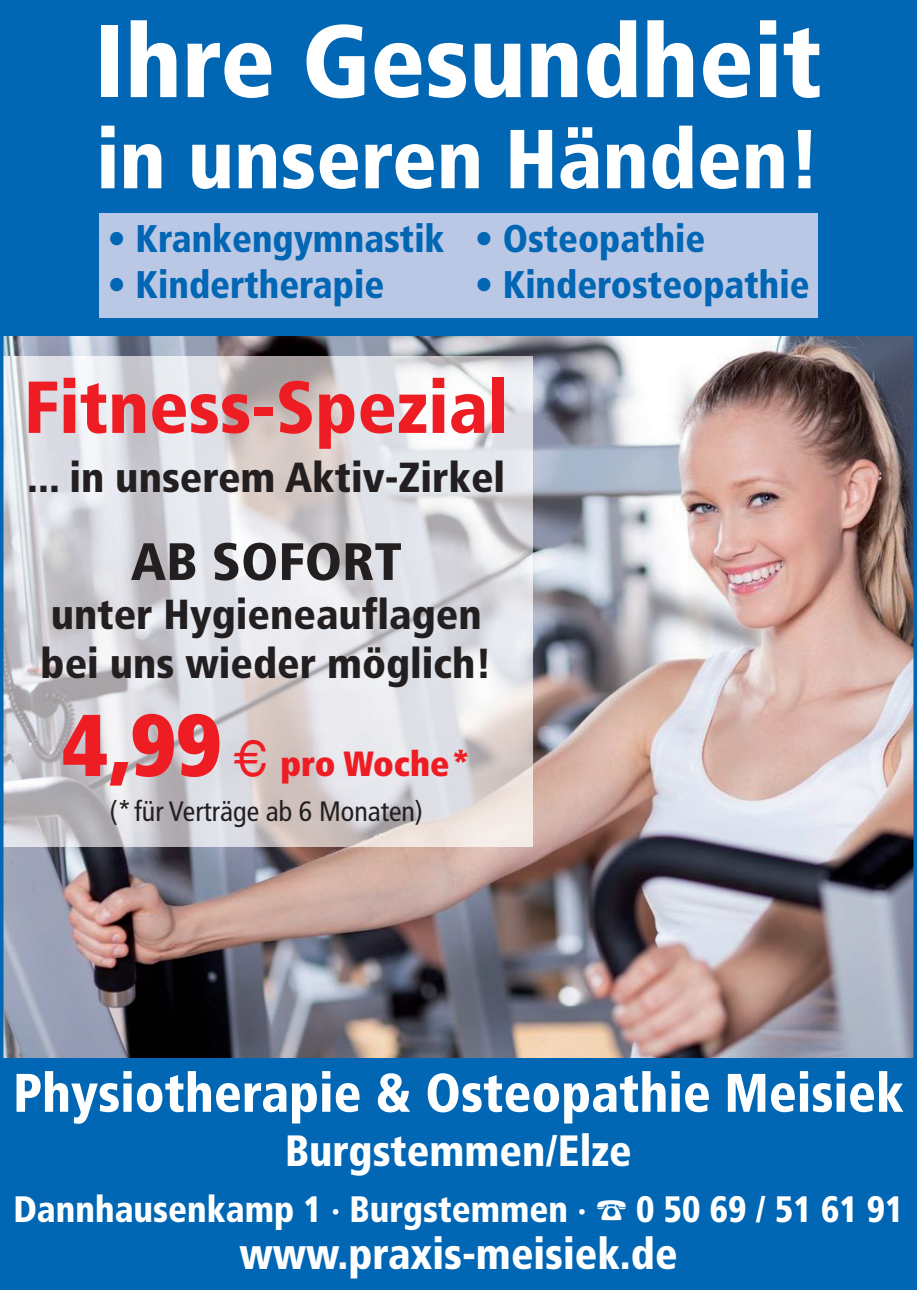
<style>
.page{position:relative;width:917px;height:1290px;background:#fff}
.page>*{position:absolute;margin:0;border:0;box-sizing:border-box;transform-origin:0 0}
.t1{font:900 condensed 102.55px "Frutiger";color:#fff}
.t2{font:900 condensed 83.65px "Frutiger";color:#fff}
.t3{font:900 condensed 73.5px "Frutiger";color:#ee1d23}
.t4{font:900 condensed 54.25px "Frutiger";color:#fff;scale:.96 1}
.t5{font:900 condensed 52.5px "Frutiger";color:#231f20;scale:1.04 1}
.t6{font:900 condensed 43.75px "Frutiger";color:#fff;scale:.96 1}
.t7{font:900 condensed 42px/49px "Frutiger";color:#231f20}
.t8{font:900 condensed 38.5px "Frutiger";color:#0166b3;scale:.96 1}
.t9{font:900 condensed 36.75px "Frutiger";color:#fff;scale:.96 1}
.t10{font:900 condensed 35px "Frutiger";color:#ee1d23}
.t11{font:condensed 28px "Frutiger";color:#231f20}
.s1{font-size:87.5px}
.s2{font-family:"Helvetica";font-weight:400;font-stretch:normal;font-size:49px}
</style>
<div class="page">
<img style="left:5px;top:335px;width:907px;height:723px">
<img style="left:5px;top:357px;width:527px;height:489px">
<div style="left:0;top:1058px;width:917px;height:232px;background:#0166b3"></div>
<div style="left:0;top:0;width:917px;height:335px;background:#0166b3"></div>
<div style="left:99px;top:213px;width:719px;height:104px;background:#bac8e6"></div>
<h1 class="t1" style="left:95px;top:20px;width:729px">Ihre Gesundheit</h1>
<h2 class="t2" style="left:96px;top:125px;width:726px">in unseren Händen!</h2>
<p class="t8" style="left:107px;top:223px;width:624px">• Krankengymnastik • Osteopathie</p>
<p class="t8" style="left:107px;top:269px;width:290px">• Kindertherapie</p>
<p class="t8" style="left:475px;top:269px;width:350px">• Kinderosteopathie</p>
<h3 class="t3" style="left:24px;top:378px;width:486px">Fitness-Spezial</h3>
<p class="t7" style="left:27px;top:457px;width:479px">... in unserem Aktiv-Zirkel</p>
<p class="t5" style="left:131px;top:540px;width:262px">AB SOFORT</p>
<p class="t7" style="left:41px;top:593px;width:453px">unter Hygieneauflagen bei uns wieder möglich!</p>
<p class="t10" style="left:62px;top:750px;width:409px"><span class="s1">4,99</span> <span class="s2">€</span> pro Woche*</p>
<p class="t11" style="left:110px;top:800px;width:315px">(*für Verträge ab 6 Monaten)</p>
<p class="t4" style="left:13px;top:1071px;width:929px">Physiotherapie &amp; Osteopathie Meisiek</p>
<p class="t6" style="left:285px;top:1133px;width:363px">Burgstemmen/Elze</p>
<p class="t9" style="left:13px;top:1194px;width:929px">Dannhausenkamp 1 · Burgstemmen · ☎ 0 50 69 / 51 61 91</p>
<p class="t6" style="left:239px;top:1236px;width:458px">www.praxis-meisiek.de</p>
</div>
